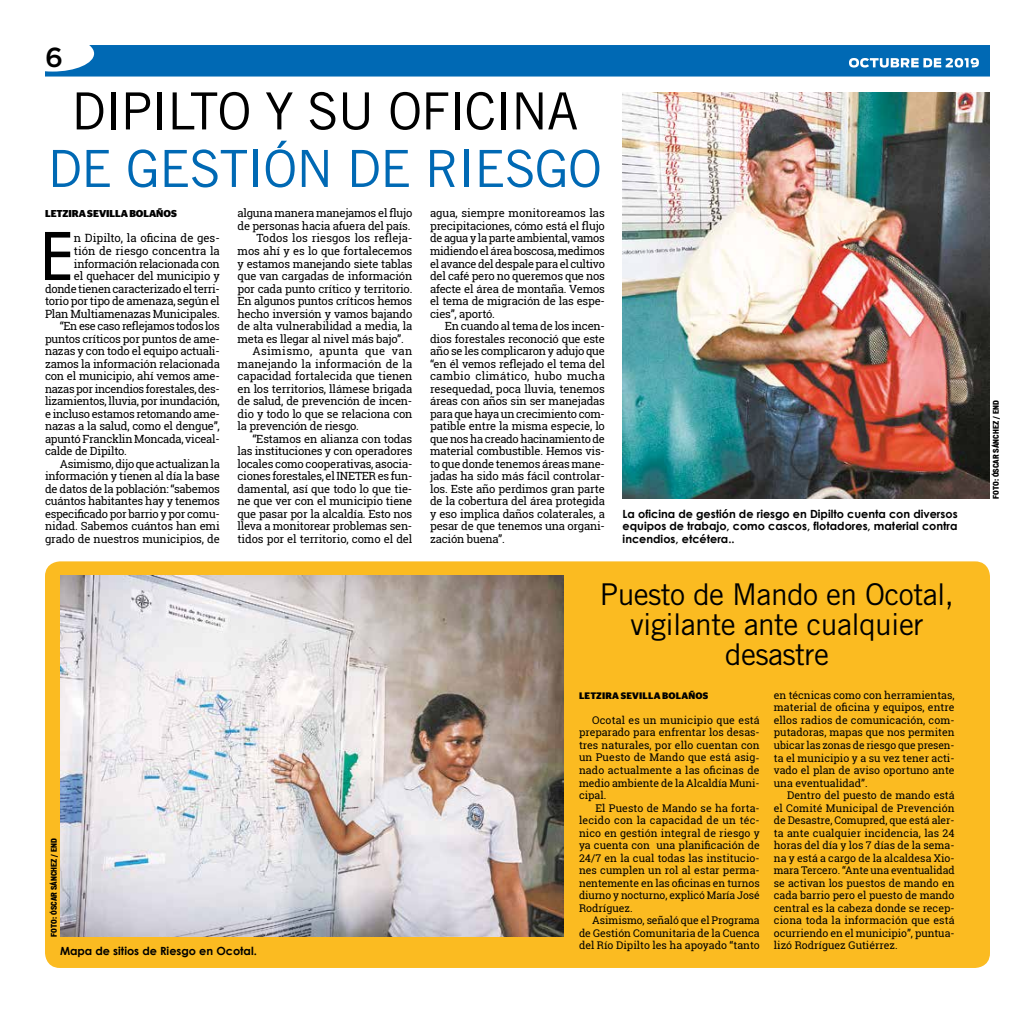
<style>
.page{position:relative;width:1035px;height:1013px;background:#fff}
.page>*{position:absolute;margin:0;border:0;box-sizing:border-box;transform-origin:0 0}
.t1{font:500 63.75px "Futura";color:#000}
.t2{font:51.25px "Trade Gothic LT Std";letter-spacing:-.02em;color:#000}
.t3{font:51.25px "Trade Gothic LT Std";letter-spacing:-.02em;color:#0069b4}
.t4{font:30px/30px "Trade Gothic LT Std";letter-spacing:-.02em;color:#000;text-align:center}
.t5{font:500 27.5px "Gotham";color:#000}
.t6{font:11.38px/12.5px "Roboto Slab";letter-spacing:-.02em;color:#000;text-align:right}
.t7{font:11.25px/12.5px "Roboto Slab";letter-spacing:-.02em;color:#000;text-align:justify}
.t8{font:700 11.25px/12.5px "Century Gothic";color:#000;text-align:justify}
.t9{font:11.25px "Roboto Slab";color:#000}
.t10{font:11.25px "Roboto Slab";letter-spacing:.035em;color:#000}
.t11{font:10.62px/12.5px "Roboto Slab";color:#000;text-align:justify}
.t12{font:700 10px "Stag Sans";letter-spacing:-.005em;color:#000}
.t13{font:700 9.38px "Stag Sans";letter-spacing:.02em;color:#000}
.t14{font:900 condensed 7.5px "Vonnes";color:#000}
</style>
<div class="page">
<div style="left:45px;top:561px;width:945px;height:406px;background:#fbbb21;border-radius:15px"></div>
<img style="left:60px;top:575px;width:503px;height:361px">
<img style="left:623px;top:92px;width:367px;height:407px">
<svg style="left:45px;top:45px;width:945px;height:32px;background:#1374b9"></svg>
<h3 class="t5" style="left:45px;top:39px;width:20px">6</h3>
<h2 class="t2" style="left:72px;top:80px;width:508px">DIPILTO Y SU OFICINA</h2>
<h2 class="t3" style="left:48px;top:138px;width:556px">DE GESTIÓN DE RIESGO</h2>
<p class="t12" style="left:45px;top:208px;width:133px">LETZIRA SEVILLA BOLAÑOS</p>
<h1 class="t1" style="left:41px;top:213px;width:35px">E</h1>
<p class="t6" style="left:45px;top:232px;width:176px">n Dipilto, la oficina de ges-<br>tión de riesgo concentra la información relacionada con<br>el quehacer del municipio y donde tienen caracterizado el terri&shy;torio por tipo de amenaza, según el<br>Plan Multiamenazas Municipales.</p>
<p class="t7" style="left:45px;top:319px;width:176px;text-indent:15px">“En ese caso reflejamos todos los puntos críticos por puntos de ame&shy;nazas y con todo el equipo actuali&shy;zamos la información relacionada con el municipio, ahí vemos ame&shy;nazas por incendios forestales, des&shy;lizamientos, lluvia, por inundación, e incluso estamos retomando ame&shy;nazas a la salud, como el dengue”, apuntó Francklin Moncada, viceal&shy;calde de Dipilto.</p>
<p class="t7" style="left:45px;top:457px;width:176px;text-indent:15px">Asimismo, dijo que actualizan la información y tienen al día la base de datos de la población: “sabemos cuántos habitantes hay y tenemos especificado por barrio y por comu&shy;nidad. Sabemos cuántos han emi grado de nuestros municipios, de</p>
<p class="t7" style="left:238px;top:207px;width:176px">alguna manera manejamos el flujo</p>
<p class="t7" style="left:238px;top:219px;width:174px">de personas hacia afuera del país.</p>
<p class="t9" style="left:256px;top:231px;width:157px">Todos los riesgos los refleja-</p>
<p class="t7" style="left:238px;top:244px;width:176px">mos ahí y es lo que fortalecemos</p>
<p class="t7" style="left:238px;top:257px;width:176px">y estamos manejando siete tablas</p>
<p class="t7" style="left:238px;top:269px;width:176px">que van cargadas de información</p>
<p class="t7" style="left:238px;top:282px;width:176px">por cada punto crítico y territorio.</p>
<p class="t7" style="left:238px;top:294px;width:176px">En algunos puntos críticos hemos</p>
<p class="t7" style="left:238px;top:307px;width:176px">hecho inversión y vamos bajando</p>
<p class="t7" style="left:238px;top:319px;width:176px">de alta vulnerabilidad a media, la</p>
<p class="t7" style="left:238px;top:332px;width:168px">meta es llegar al nivel más bajo”.</p>
<p class="t10" style="left:252px;top:343px;width:161px">Asimismo, apunta que van</p>
<p class="t9" style="left:238px;top:356px;width:176px">manejando la información de la</p>
<p class="t7" style="left:238px;top:369px;width:176px">capacidad fortalecida que tienen</p>
<p class="t7" style="left:238px;top:382px;width:176px">en los territorios, llámese brigada</p>
<p class="t7" style="left:238px;top:394px;width:176px">de salud, de prevención de incen-</p>
<p class="t7" style="left:238px;top:407px;width:176px">dio y todo lo que se relaciona con</p>
<p class="t7" style="left:238px;top:419px;width:123px">la prevención de riesgo.</p>
<p class="t7" style="left:252px;top:432px;width:161px">“Estamos en alianza con todas</p>
<p class="t7" style="left:238px;top:444px;width:176px">las instituciones y con operadores</p>
<p class="t7" style="left:238px;top:457px;width:176px">locales como cooperativas, asocia-</p>
<p class="t7" style="left:238px;top:469px;width:176px">ciones forestales, el INETER es fun-</p>
<p class="t7" style="left:238px;top:482px;width:176px">damental, así que todo lo que tie-</p>
<p class="t7" style="left:238px;top:494px;width:176px">ne que ver con el municipio tiene</p>
<p class="t7" style="left:238px;top:507px;width:176px">que pasar por la alcaldía. Esto nos</p>
<p class="t7" style="left:238px;top:519px;width:176px">lleva a monitorear problemas sen-</p>
<p class="t7" style="left:238px;top:532px;width:176px">tidos por el territorio, como el del</p>
<p class="t14" style="left:49px;top:936px;width:100px;rotate:-90deg">FOTO: ÓSCAR SÁNCHEZ / END</p>
<p class="t8" style="left:60px;top:944px;width:198px">Mapa de sitios de Riesgo en Ocotal.</p>
<p class="t7" style="left:430px;top:207px;width:176px">agua, siempre monitoreamos las precipitaciones, cómo está el flujo de agua y la parte ambiental, vamos midiendo el área boscosa, medimos el avance del despale para el cultivo del café pero no queremos que nos afecte el área de montaña. Vemos el tema de migración de las espe&shy;cies”, aportó.</p>
<p class="t7" style="left:430px;top:319px;width:176px;text-indent:15px">En cuando al tema de los incen&shy;dios forestales reconoció que este año se les complicaron y adujo que “en él vemos reflejado el tema del cambio climático, hubo mucha resequedad, poca lluvia, tenemos áreas con años sin ser manejadas para que haya un crecimiento com&shy;patible entre la misma especie, lo que nos ha creado hacinamiento de material combustible. Hemos vis&shy;to que donde tenemos áreas mane&shy;jadas ha sido más fácil controlar&shy;los. Este año perdimos gran parte de la cobertura del área protegida y eso implica daños colaterales, a pesar de que tenemos una organi&shy;zación buena”.</p>
<p class="t8" style="left:623px;top:507px;width:337px">La oficina de gestión de riesgo en Dipilto cuenta con diversos equipos de trabajo, como cascos, flotadores, material contra incendios, etcétera..</p>
<h3 class="t4" style="left:600px;top:578px;width:356px">Puesto de Mando en Ocotal, vigilante ante cualquier desastre</h3>
<p class="t13" style="left:579px;top:690px;width:131px">LETZIRA SEVILLA BOLAÑOS</p>
<p class="t11" style="left:579px;top:713px;width:182px;text-indent:13px">Ocotal es un municipio que está preparado para enfrentar los desas&shy;tres naturales, por ello cuentan con un Puesto de Mando que está asig&shy;nado actualmente a las oficinas de medio ambiente de la Alcaldía Muni&shy;cipal.</p>
<p class="t11" style="left:579px;top:801px;width:182px;text-indent:16px">El Puesto de Mando se ha forta&shy;lecido con la capacidad de un téc&shy;nico en gestión integral de riesgo y ya cuenta con una planificación de 24/7 en la cual todas las institucio&shy;nes cumplen un rol al estar perma&shy;nentemente en las oficinas en turnos diurno y nocturno, explicó María José Rodríguez.</p>
<p class="t11" style="left:579px;top:913px;width:182px;text-indent:13px">Asimismo, señaló que el Programa de Gestión Comunitaria de la Cuenca del Río Dipilto les ha apoyado “tanto</p>
<p class="t11" style="left:774px;top:688px;width:182px">en técnicas como con herramientas, material de oficina y equipos, entre ellos radios de comunicación, com&shy;putadoras, mapas que nos permiten ubicar las zonas de riesgo que presen&shy;ta el municipio y a su vez tener acti&shy;vado el plan de aviso oportuno ante una eventualidad”.</p>
<p class="t11" style="left:774px;top:788px;width:182px;text-indent:13px">Dentro del puesto de mando está el Comité Municipal de Prevención de Desastre, Comupred, que está aler&shy;ta ante cualquier incidencia, las 24 horas del día y los 7 días de la sema&shy;na y está a cargo de la alcaldesa Xio&shy;mara Tercero. “Ante una eventualidad se activan los puestos de mando en cada barrio pero el puesto de mando central es la cabeza donde se recep&shy;ciona toda la información que está ocurriendo en el municipio”, puntua&shy;lizó Rodríguez Gutiérrez.</p>
<p class="t14" style="left:992px;top:499px;width:100px;rotate:-90deg">FOTO: ÓSCAR SÁNCHEZ / END</p>
</div>
